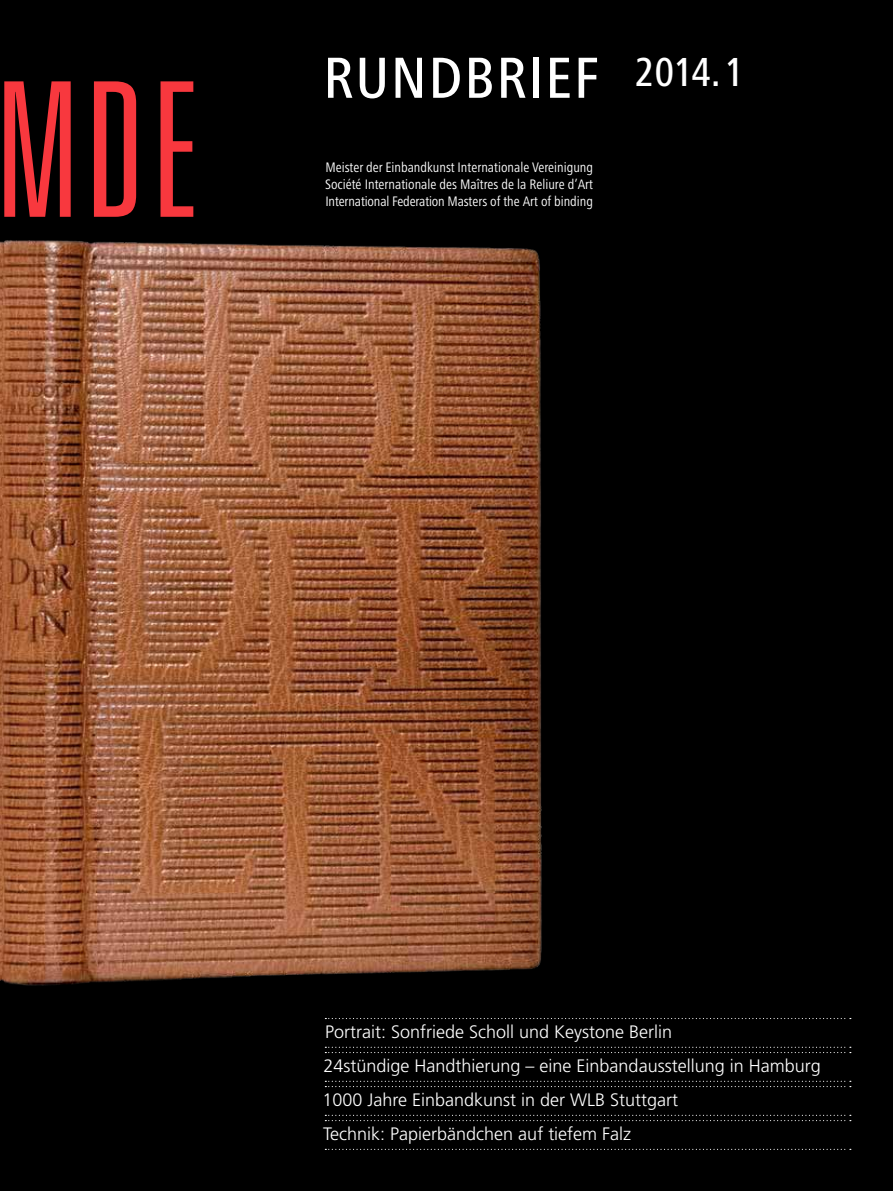
<style>
.page{position:relative;width:893px;height:1191px;background:#000}
.page>*{position:absolute;margin:0;border:0;box-sizing:border-box;transform-origin:0 0}
.t1{font:300 ultra-condensed 187.5px "Univers LT";color:#f8383e}
.t2{font:500 condensed 60px "Frutiger Next LT";letter-spacing:.025em;color:#fff}
.t3{font:300 18px/34px "Frutiger";color:#fff}
.t4{font:condensed 14.25px/17.1px "Frutiger Next LT";color:#fff}
</style>
<div class="page">
<svg style="left:325px;top:1018px;width:526px;height:1px"></svg>
<svg style="left:325px;top:1046px;width:526px;height:7px"></svg>
<svg style="left:325px;top:1080px;width:526px;height:7px"></svg>
<svg style="left:325px;top:1114px;width:526px;height:7px"></svg>
<svg style="left:325px;top:1148px;width:526px;height:2px"></svg>
<img style="left:0;top:240px;width:542px;height:745px">
<h1 class="t1" style="left:-4px;top:53px;width:205px">MDE</h1>
<h2 class="t2" style="left:323px;top:45px;width:422px">RUNDBRIEF <sup>2014.1</sup></h2>
<p class="t4" style="left:325px;top:159px;width:270px">Meister der Einbandkunst Internationale Vereinigung<br>Société Internationale des Maîtres de la Reliure d’Art</p>
<p class="t4" style="left:325px;top:193px;width:269px">International Federation Masters of the Art of binding</p>
<p class="t3" style="left:322px;top:1015px;width:500px">Portrait: Sonfriede Scholl und Keystone Berlin<br>24stündige Handthierung – eine Einbandausstellung in Hamburg 1000 Jahre Einbandkunst in der WLB Stuttgart<br>Technik: Papierbändchen auf tiefem Falz</p>
</div>
